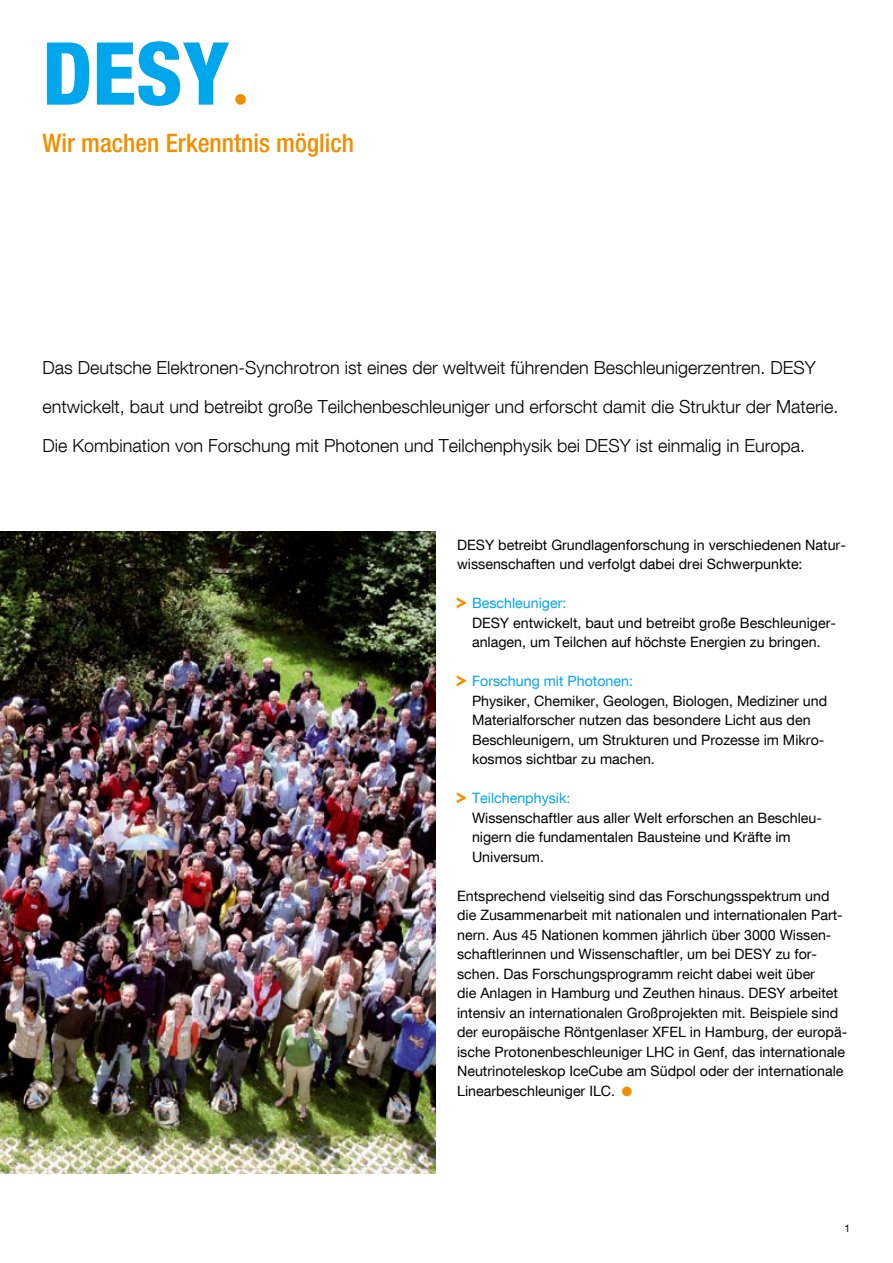
<style>
.page{position:relative;width:893px;height:1263px;background:#fff}
.page>*{position:absolute;margin:0;border:0;box-sizing:border-box;transform-origin:0 0}
.t1{font:87px "Desy Neue Helvetica 87 Cond H";color:#00a6eb}
.t2{font:25.5px "Desy Neue Helvetica 67 Cond M";color:#f18e00}
.t3{font:300 18px/39px "Desy Neue Helvetica 45";color:#000}
.t4{font:14.25px/19.5px "Desy Neue Helvetica 55 Roman";color:#000}
.s1{font-size:63px;color:#f18e00}
.s2{color:#f18e00}
.s3{color:#00a6eb}
</style>
<div class="page">
<img style="left:0;top:531px;width:436px;height:643px">
<h1 class="t1" style="left:43px;top:21px;width:211px">DESY<span class="s1">ª</span></h1>
<h2 class="t2" style="left:43px;top:127px;width:313px">Wir machen Erkenntnis möglich</h2>
<p class="t3" style="left:43px;top:348px;width:797px">Das Deutsche Elektronen-Synchrotron ist eines der weltweit führenden Beschleunigerzentren. DESY entwickelt, baut und betreibt große Teilchenbeschleuniger und erforscht damit die Struktur der Materie.<br>Die Kombination von Forschung mit Photonen und Teilchenphysik bei DESY ist einmalig in Europa.</p>
<p class="t4" style="left:457px;top:534px;width:390px">DESY betreibt Grundlagenforschung in verschiedenen Natur&shy;wissenschaften und verfolgt dabei drei Schwerpunkte:</p>
<p class="t4" style="left:472px;top:593px;width:365px;text-indent:-22px"><span class="s2">º</span> <span class="s3">Beschleuniger:<br></span>DESY entwickelt, baut und betreibt große Beschleuniger&shy;anlagen, um Teilchen auf höchste Energien zu bringen.</p>
<p class="t4" style="left:472px;top:671px;width:357px;text-indent:-22px"><span class="s2">º</span> <span class="s3">Forschung mit Photonen:<br></span>Physiker, Chemiker, Geologen, Biologen, Mediziner und Materialforscher nutzen das besondere Licht aus den Beschleunigern, um Strukturen und Prozesse im Mikro&shy;kosmos sichtbar zu machen.</p>
<p class="t4" style="left:472px;top:788px;width:350px;text-indent:-22px"><span class="s2">º</span> <span class="s3">Teilchenphysik:<br></span>Wissenschaftler aus aller Welt erforschen an Beschleu&shy;nigern die fundamentalen Bausteine und Kräfte im Universum- .</p>
<p class="t4" style="left:457px;top:885px;width:392px">Entsprechend vielseitig sind das Forschungsspektrum und die Zusammenarbeit mit nationalen und internationalen- Part&shy;nern. Aus 45 Nationen kommen jährlich über 3000 Wissen-- schaftlerinnen und Wissenschaftler, um bei DESY zu for&shy;schen. Das Forschungsprogramm reicht dabei weit über<br>die Anlagen in Hamburg und Zeuthen hinaus. DESY arbeitet intensiv an internationalen Großprojekten mit. Beispiele sind der europäische Röntgenlaser XFEL in Hamburg, der europä&shy;ische Protonenbeschleuniger LHC in Genf, das internationale Neutrinoteleskop IceCube am Südpol oder der internationale Linearbeschleuniger ILC.<span class="s2">ª</span></p>
</div>
